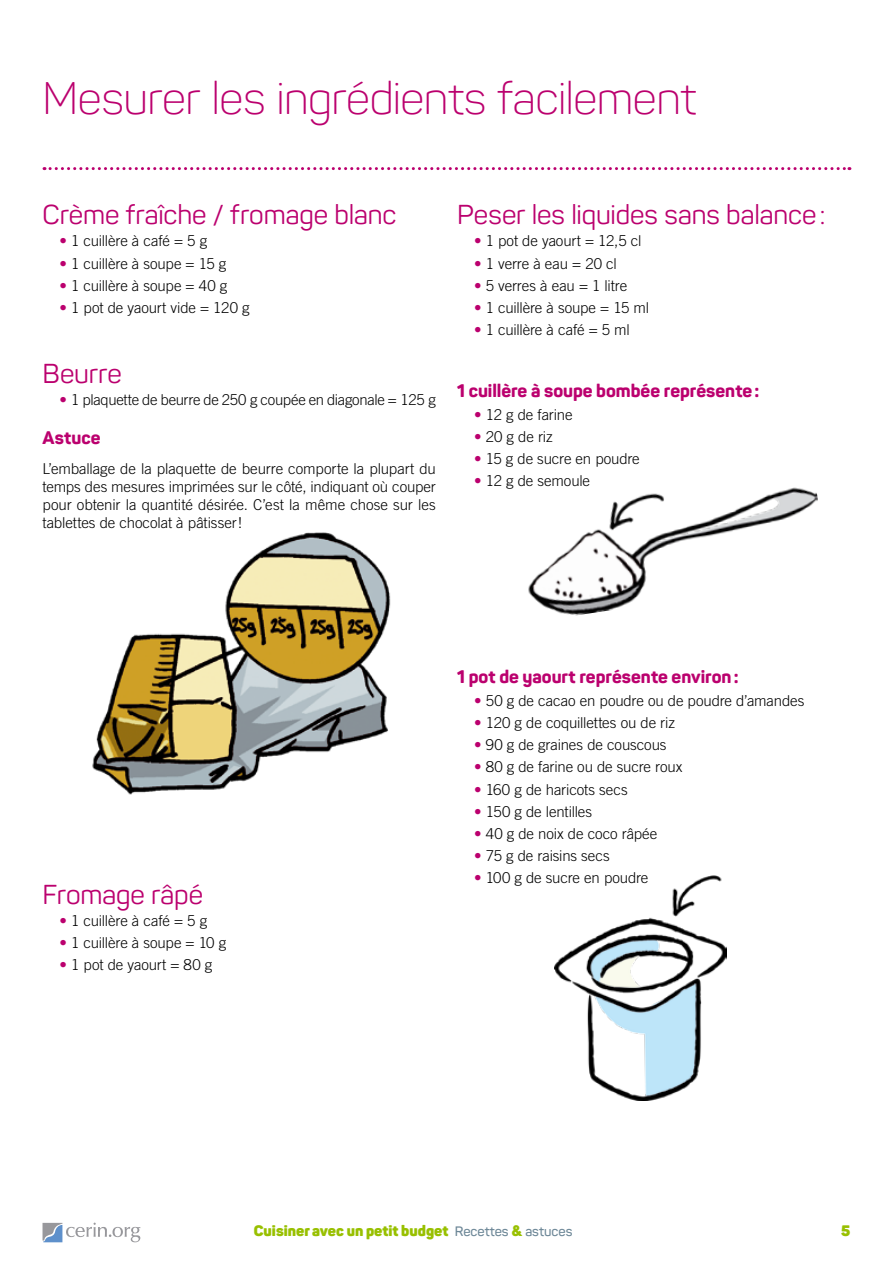
<style>
.page{position:relative;width:893px;height:1263px;background:#fff}
.page>*{position:absolute;margin:0;border:0;box-sizing:border-box;transform-origin:0 0}
.t1{font:300 45px "Panton";letter-spacing:-.01em;color:#bb006e}
.t2{font:27px "Panton";letter-spacing:-.005em;color:#bb006e}
.t3{font:800 18px "Panton";color:#bb006e}
.t4{font:300 15px/18px "Trade Gothic LT";letter-spacing:-.01em;color:#000;text-align:justify}
.t5{font:900 15px "Panton";color:#98c000}
.s1{color:#bb006e}
.s2{font-weight:600;font-size:13.5px;color:#6e8898}
</style>
<div class="page">
<svg style="left:43px;top:1222px;width:97px;height:20px"></svg>
<svg style="left:44px;top:167px;width:806px;height:3px"></svg>
<img style="left:92px;top:532px;width:299px;height:263px">
<img style="left:528px;top:487px;width:290px;height:129px">
<img style="left:555px;top:875px;width:171px;height:225px">
<h1 class="t1" style="left:43px;top:71px;width:655px">Mesurer les ingrédients facilement</h1>
<h2 class="t2" style="left:43px;top:198px;width:355px">Crème fraîche / fromage blanc</h2>
<p class="t4" style="left:60px;top:232px;width:149px"><span class="s1">•</span> 1 cuillère à café = 5 g</p>
<p class="t4" style="left:60px;top:254px;width:168px"><span class="s1">•</span> 1 cuillère à soupe = 15 g</p>
<p class="t4" style="left:60px;top:276px;width:169px"><span class="s1">•</span> 1 cuillère à soupe = 40 g</p>
<p class="t4" style="left:60px;top:299px;width:192px"><span class="s1">•</span> 1 pot de yaourt vide = 120 g</p>
<h2 class="t2" style="left:43px;top:357px;width:81px">Beurre</h2>
<p class="t4" style="left:60px;top:390px;width:378px"><span class="s1">•</span> 1 plaquette de beurre de 250 g coupée en diagonale = 125 g</p>
<p class="t3" style="left:43px;top:426px;width:60px">Astuce</p>
<p class="t4" style="left:43px;top:460px;width:395px">L’emballage de la plaquette de beurre comporte la plupart du temps des mesures imprimées sur le côté, indiquant où couper pour obtenir la quantité désirée. C’est la même chose sur les tablettes de chocolat à pâtisser!</p>
<h2 class="t2" style="left:457px;top:198px;width:370px">Peser les liquides sans balance:</h2>
<p class="t4" style="left:474px;top:232px;width:169px"><span class="s1">•</span> 1 pot de yaourt = 12,5 cl</p>
<p class="t4" style="left:474px;top:254px;width:144px"><span class="s1">•</span> 1 verre à eau = 20 cl</p>
<p class="t4" style="left:474px;top:276px;width:155px"><span class="s1">•</span> 5 verres à eau = 1 litre</p>
<p class="t4" style="left:474px;top:299px;width:176px"><span class="s1">•</span> 1 cuillère à soupe = 15 ml</p>
<p class="t4" style="left:474px;top:321px;width:157px"><span class="s1">•</span> 1 cuillère à café = 5 ml</p>
<p class="t3" style="left:457px;top:380px;width:304px">1 cuillère à soupe bombée représente:</p>
<p class="t4" style="left:474px;top:405px;width:100px"><span class="s1">•</span> 12 g de farine</p>
<p class="t4" style="left:474px;top:427px;width:80px"><span class="s1">•</span> 20 g de riz</p>
<p class="t4" style="left:474px;top:450px;width:167px"><span class="s1">•</span> 15 g de sucre en poudre</p>
<p class="t4" style="left:474px;top:472px;width:118px"><span class="s1">•</span> 12 g de semoule</p>
<h2 class="t2" style="left:43px;top:878px;width:162px">Fromage râpé</h2>
<p class="t4" style="left:60px;top:911px;width:149px"><span class="s1">•</span> 1 cuillère à café = 5 g</p>
<p class="t4" style="left:60px;top:934px;width:168px"><span class="s1">•</span> 1 cuillère à soupe = 10 g</p>
<p class="t4" style="left:60px;top:956px;width:154px"><span class="s1">•</span> 1 pot de yaourt = 80 g</p>
<p class="t3" style="left:457px;top:665px;width:283px">1 pot de yaourt représente environ:</p>
<p class="t4" style="left:474px;top:691px;width:332px"><span class="s1">•</span> 50 g de cacao en poudre ou de poudre d’amandes</p>
<p class="t4" style="left:474px;top:713px;width:202px"><span class="s1">•</span> 120 g de coquillettes ou de riz</p>
<p class="t4" style="left:474px;top:735px;width:194px"><span class="s1">•</span> 90 g de graines de couscous</p>
<p class="t4" style="left:474px;top:758px;width:210px"><span class="s1">•</span> 80 g de farine ou de sucre roux</p>
<p class="t4" style="left:474px;top:780px;width:155px"><span class="s1">•</span> 160 g de haricots secs</p>
<p class="t4" style="left:474px;top:802px;width:120px"><span class="s1">•</span> 150 g de lentilles</p>
<p class="t4" style="left:474px;top:824px;width:185px"><span class="s1">•</span> 40 g de noix de coco râpée</p>
<p class="t4" style="left:474px;top:847px;width:137px"><span class="s1">•</span> 75 g de raisins secs</p>
<p class="t4" style="left:474px;top:869px;width:176px"><span class="s1">•</span> 100 g de sucre en poudre</p>
<p class="t5" style="left:254px;top:1221px;width:320px">Cuisiner avec un petit budget <span class="s2">Recettes</span> &amp; <span class="s2">astuces</span></p>
<p class="t5" style="left:841px;top:1221px;width:11px">5</p>
</div>
